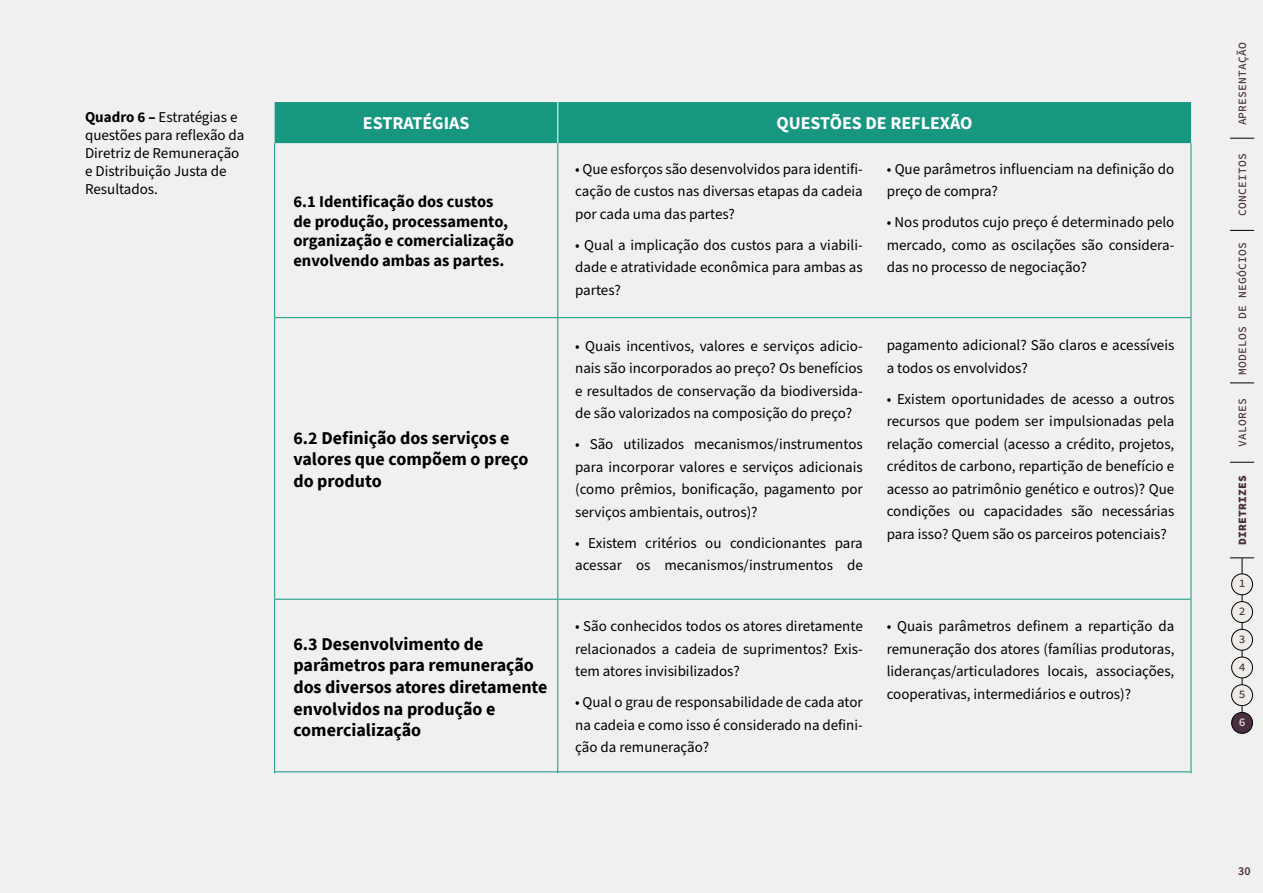
<style>
.page{position:relative;width:1263px;height:893px;background:#f0f0f0}
.page>*{position:absolute;margin:0;border:0;box-sizing:border-box;transform-origin:0 0}
.t1{font:700 18px/21.6px "Source Sans Pro";color:#000}
.t2{font:700 18px "Source Sans Pro";color:#fff}
.t3{font:700 16.5px/19.8px "Source Sans Pro";color:#000}
.t4{font:15px/22.5px "Source Sans Pro";color:#000;text-align:justify}
.t5{font:600 12px "Source Sans Pro";color:#4a2e40}
.t6{font:11.25px "Source Code Variable";letter-spacing:.02em;color:#4a2f40}
.t7{font:11.25px "Source Code Variable";color:#fdeee3}
.t8{font:11.25px "Source Code Variable";color:#492e3f}
.s1{font-weight:700}
</style>
<div class="page">
<div style="left:275px;top:102px;width:916px;height:41px;background:#179780"></div>
<hr style="left:557px;top:102px;width:1px;height:41px;background:#fff">
<hr style="left:1191px;top:143px;width:1px;height:174px;background:#179780">
<hr style="left:274px;top:318px;width:1px;height:281px;background:#179780">
<hr style="left:1191px;top:600px;width:1px;height:173px;background:#179780">
<hr style="left:274px;top:143px;width:1px;height:174px;background:#0e9880">
<hr style="left:557px;top:143px;width:1px;height:174px;background:#0e9880">
<hr style="left:274px;top:317px;width:284px;height:1px;background:#0e9880">
<hr style="left:274px;top:599px;width:284px;height:1px;background:#0e9880">
<hr style="left:274px;top:600px;width:1px;height:173px;background:#0e9880">
<hr style="left:557px;top:600px;width:1px;height:173px;background:#0e9880">
<hr style="left:558px;top:317px;width:633px;height:1px;background:#0e9880">
<hr style="left:557px;top:318px;width:1px;height:281px;background:#0e9880">
<hr style="left:1191px;top:318px;width:1px;height:281px;background:#0e9880">
<hr style="left:558px;top:599px;width:633px;height:1px;background:#0e9880">
<hr style="left:274px;top:771px;width:917px;height:1px;background:#179780">
<svg style="left:1230px;top:138px;width:24px;height:1px"></svg>
<svg style="left:1230px;top:230px;width:24px;height:1px"></svg>
<svg style="left:1230px;top:383px;width:24px;height:1px"></svg>
<svg style="left:1230px;top:462px;width:24px;height:1px"></svg>
<svg style="left:1230px;top:558px;width:24px;height:1px"></svg>
<hr style="left:1242px;top:558px;width:1px;height:165px;background:#000">
<div style="left:1231px;top:602px;width:21px;height:20px;background:#efece8;border-radius:50%"></div>
<div style="left:1231px;top:601px;width:22px;height:22px;border:1px solid #000;border-radius:50%"></div>
<div style="left:1231px;top:657px;width:21px;height:21px;background:#efece8;border-radius:50%"></div>
<div style="left:1231px;top:657px;width:22px;height:21px;border:1px solid #000;border-radius:50%"></div>
<div style="left:1231px;top:712px;width:21px;height:21px;background:#4a2f40;border-radius:50%"></div>
<div style="left:1231px;top:712px;width:22px;height:21px;border:1px solid #000;border-radius:50%"></div>
<div style="left:1231px;top:574px;width:21px;height:21px;background:#efece8;border-radius:50%"></div>
<div style="left:1231px;top:574px;width:22px;height:21px;border:1px solid #000;border-radius:50%"></div>
<div style="left:1231px;top:629px;width:21px;height:21px;background:#efece8;border-radius:50%"></div>
<div style="left:1231px;top:629px;width:22px;height:21px;border:1px solid #000;border-radius:50%"></div>
<div style="left:1231px;top:685px;width:21px;height:21px;background:#efece8;border-radius:50%"></div>
<div style="left:1231px;top:684px;width:22px;height:22px;border:1px solid #000;border-radius:50%"></div>
<p class="t4" style="left:85px;top:108px;width:161px;line-height:18px;text-align:left"><span class="s1">Quadro 6 –</span> Estratégias e questões para reflexão da<br>Diretriz de Remuneração e Distribuição Justa de<br>Resultados.</p>
<p class="t2" style="left:363px;top:111px;width:108px">ESTRATÉGIAS</p>
<p class="t2" style="left:776px;top:111px;width:198px">QUESTÕES DE REFLEXÃO</p>
<p class="t3" style="left:293px;top:191px;width:222px">6.1 Identificação dos custos de produção, processamento, organização e comercialização envolvendo ambas as partes.</p>
<p class="t1" style="left:293px;top:426px;width:237px">6.2 Definição dos serviços e valores que compõem o preço do produto</p>
<p class="t1" style="left:293px;top:633px;width:256px">6.3 Desenvolvimento de parâmetros para remuneração dos diversos atores diretamente envolvidos na produção e comercialização</p>
<p class="t4" style="left:575px;top:158px;width:289px">• Que esforços são desenvolvidos para identifi&shy;cação de custos nas diversas etapas da cadeia por cada uma das partes?</p>
<p class="t4" style="left:575px;top:234px;width:289px">• Qual a implicação dos custos para a viabili&shy;dade e atratividade econômica para ambas as partes?</p>
<p class="t4" style="left:575px;top:335px;width:289px">• Quais incentivos, valores e serviços adicio&shy;nais são incorporados ao preço? Os benefícios e resultados de conservação da biodiversida&shy;de são valorizados na composição do preço?</p>
<p class="t4" style="left:575px;top:434px;width:289px">• São utilizados mecanismos/instrumentos para incorporar valores e serviços adicionais (como prêmios, bonificação, pagamento por serviços ambientais, outros)?</p>
<p class="t4" style="left:575px;top:532px;width:289px">• Existem critérios ou condicionantes para acessar os mecanismos/instrumentos de</p>
<p class="t4" style="left:575px;top:616px;width:289px">• São conhecidos todos os atores diretamente relacionados a cadeia de suprimentos? Exis&shy;tem atores invisibilizados?</p>
<p class="t4" style="left:575px;top:692px;width:289px">• Qual o grau de responsabilidade de cada ator na cadeia e como isso é considerado na defini&shy;ção da remuneração?</p>
<p class="t4" style="left:887px;top:158px;width:289px">• Que parâmetros influenciam na definição do preço de compra?</p>
<p class="t4" style="left:887px;top:212px;width:289px">• Nos produtos cujo preço é determinado pelo mercado, como as oscilações são considera&shy;das no processo de negociação?</p>
<p class="t4" style="left:887px;top:335px;width:289px">pagamento adicional? São claros e acessíveis a todos os envolvidos?</p>
<p class="t4" style="left:887px;top:388px;width:289px">• Existem oportunidades de acesso a outros recursos que podem ser impulsionadas pela relação comercial (acesso a crédito, projetos, créditos de carbono, repartição de benefício e acesso ao patrimônio genético e outros)? Que condições ou capacidades são necessárias para isso? Quem são os parceiros potenciais?</p>
<p class="t4" style="left:887px;top:616px;width:289px">• Quais parâmetros definem a repartição da remuneração dos atores (famílias produtoras, lideranças/articuladores locais, associações, cooperativas, intermediários e outros)?</p>
<p class="t6" style="left:1234px;top:125px;width:85px;rotate:-90deg">APRESENTAÇÃO</p>
<p class="t6" style="left:1234px;top:216px;width:64px;rotate:-90deg">CONCEITOS</p>
<p class="t6" style="left:1234px;top:375px;width:134px;rotate:-90deg">MODELOS DE NEGÓCIOS</p>
<p class="t6" style="left:1234px;top:447px;width:50px;rotate:-90deg">VALORES</p>
<p class="t6" style="left:1234px;top:545px;width:71px;rotate:-90deg">DIRETRIZES</p>
<p class="t6" style="left:1239px;top:575px;width:8px">1</p>
<p class="t6" style="left:1239px;top:603px;width:8px">2</p>
<p class="t6" style="left:1239px;top:631px;width:8px">3</p>
<p class="t6" style="left:1239px;top:659px;width:8px">4</p>
<p class="t8" style="left:1239px;top:686px;width:8px">5</p>
<p class="t7" style="left:1239px;top:714px;width:8px">6</p>
<p class="t5" style="left:1238px;top:863px;width:14px">30</p>
</div>
